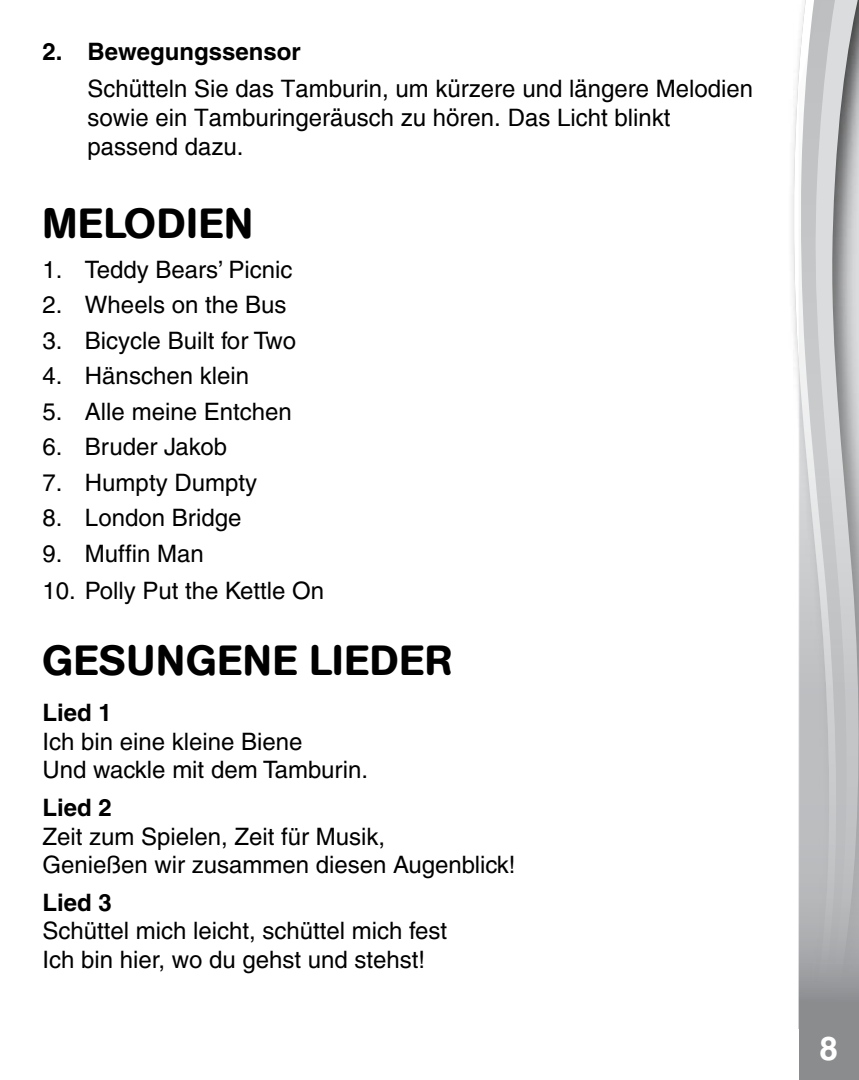
<style>
.page{position:relative;width:859px;height:1080px;background:#fff}
.page>*{position:absolute;margin:0;border:0;box-sizing:border-box;transform-origin:0 0}
.t1{font:500 42px "AG Book Rounded";letter-spacing:.02em;color:#000}
.t2{font:700 33px "Helvetica";color:#fff}
.t3{font:500 24px/28.8px "Helvetica";color:#000}
.t4{font:24px/28.8px "Helvetica";color:#000}
.t5{font:700 24px "Helvetica";color:#000}
</style>
<div class="page">
<svg style="left:793px;top:55px;width:6px;height:974px"></svg>
<svg style="left:799px;top:0;width:60px;height:1080px;background:#bdbec0"></svg>
<p class="t5" style="left:42px;top:37px;width:260px">2. Bewegungssensor</p>
<p class="t4" style="left:87px;top:74px;width:667px">Schütteln Sie das Tamburin, um kürzere und längere Melodien sowie ein Tamburingeräusch zu hören. Das Licht blinkt passend dazu.</p>
<h1 class="t1" style="left:42px;top:199px;width:212px">MELODIEN</h1>
<p class="t3" style="left:42px;top:255px;width:252px">1. Teddy Bears’ Picnic</p>
<p class="t3" style="left:42px;top:290px;width:245px">2. Wheels on the Bus</p>
<p class="t3" style="left:42px;top:326px;width:255px">3. Bicycle Built for Two</p>
<p class="t3" style="left:42px;top:361px;width:208px">4. Hänschen klein</p>
<p class="t3" style="left:42px;top:397px;width:251px">5. Alle meine Entchen</p>
<p class="t3" style="left:42px;top:432px;width:186px">6. Bruder Jakob</p>
<p class="t3" style="left:42px;top:468px;width:216px">7. Humpty Dumpty</p>
<p class="t3" style="left:42px;top:503px;width:200px">8. London Bridge</p>
<p class="t3" style="left:42px;top:539px;width:163px">9. Muffin Man</p>
<p class="t3" style="left:42px;top:576px;width:283px">10. Polly Put the Kettle On</p>
<h1 class="t1" style="left:42px;top:636px;width:411px">GESUNGENE LIEDER</h1>
<p class="t5" style="left:42px;top:698px;width:71px">Lied 1</p>
<p class="t3" style="left:42px;top:727px;width:327px">Ich bin eine kleine Biene<br>Und wackle mit dem Tamburin.</p>
<p class="t5" style="left:42px;top:793px;width:71px">Lied 2</p>
<p class="t3" style="left:42px;top:822px;width:475px">Zeit zum Spielen, Zeit für Musik,<br>Genießen wir zusammen diesen Augenblick!</p>
<p class="t5" style="left:42px;top:888px;width:71px">Lied 3</p>
<p class="t3" style="left:42px;top:917px;width:406px">Schüttel mich leicht, schüttel mich fest<br>Ich bin hier, wo du gehst und stehst!</p>
<h2 class="t2" style="left:820px;top:1025px;width:25px">8 <sup>8</sup>8</h2>
</div>
